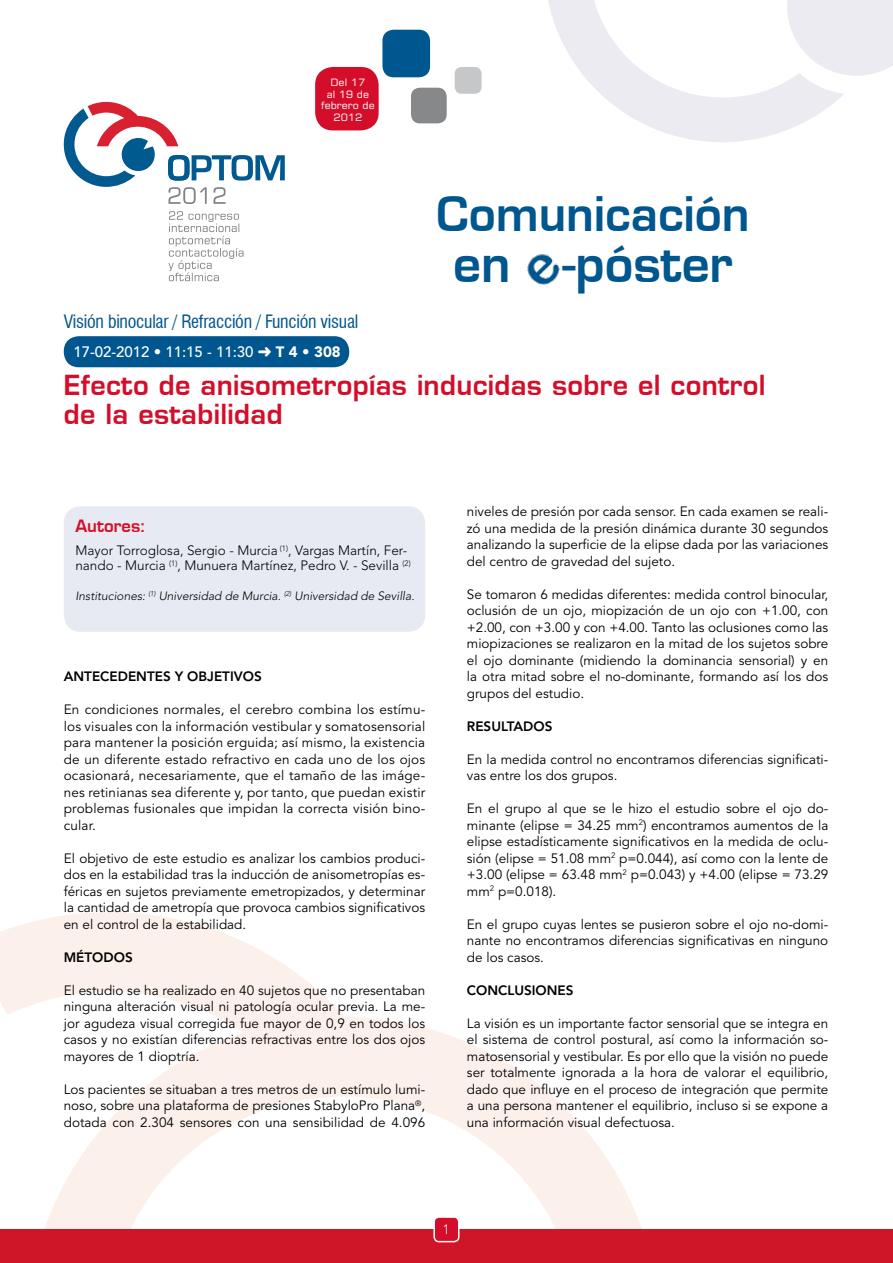
<style>
.page{position:relative;width:893px;height:1263px;background:#fff}
.page>*{position:absolute;margin:0;border:0;box-sizing:border-box;transform-origin:0 0}
.t1{font:49.2px "Square 721 Dm Normal";color:#00568e}
.t2{font:46.5px "Square 721 Dm Normal";color:#00568e}
.t3{font:27px/28.5px "Square 721 Dm Normal";letter-spacing:.01em;color:#d40e2a}
.t4{font:condensed 18px "Swiss 721 BT";letter-spacing:-.015em;color:#00568e}
.t5{font:16.65px "Square 721 Dm Normal";color:#d40e2a}
.t6{font:500 15px "Avenir";color:#fff}
.t7{font:13.5px/16.5px "Avenir";color:#000;text-align:justify}
.t8{font:300 13.5px/15px "Avenir";color:#000}
.t9{font:800 13.5px "Avenir";color:#000}
.t10{font:300 13.5px "Avenir";color:#fff}
.t11{font:italic 300 12px "Avenir";color:#000}
.t12{font:10.2px/11.7px "Square 721";color:#fff;text-align:center;scale:1.05 1}
.s1{font-weight:900}
</style>
<div class="page">
<svg style="left:548px;top:0;width:345px;height:142px"></svg>
<svg style="left:0;top:912px;width:642px;height:317px"></svg>
<div style="left:0;top:1229px;width:893px;height:34px;background:#ce1628"></div>
<svg style="left:64px;top:102px;width:221px;height:102px"></svg>
<svg style="left:168px;top:211px;width:76px;height:70px"></svg>
<div style="left:64px;top:506px;width:361px;height:126px;background:#e7eaf2;border-radius:17px"></div>
<div style="left:64px;top:336px;width:285px;height:31px;background:#00568e;border-radius:15px"></div>
<div style="left:315px;top:67px;width:64px;height:63px;background:#d40e2a;border-radius:18px"></div>
<div style="left:382px;top:30px;width:48px;height:47px;background:#00568e;border-radius:11px"></div>
<div style="left:411px;top:88px;width:36px;height:35px;background:#87888a;border-radius:9px"></div>
<div style="left:455px;top:67px;width:26px;height:27px;background:#c6c7c8;border-radius:7px"></div>
<div style="left:434px;top:1217px;width:25px;height:24px;background:#d40e2a;border-radius:5px"></div>
<div style="left:433px;top:1216px;width:26px;height:26px;border:1px solid #fff;border-radius:5px"></div>
<img style="left:527px;top:254px;width:33px;height:31px">
<p class="t12" style="left:321px;top:76px;width:53px">Del 17<br>al 19 de febrero de<br>2012</p>
<h3 class="t4" style="left:64px;top:311px;width:296px">Visión binocular / Refracción / Función visual</h3>
<p class="t6" style="left:73px;top:343px;width:269px">17-02-2012 • 11:15 - 11:30 ➜ <span class="s1">T 4 • 308</span></p>
<h2 class="t2" style="left:436px;top:185px;width:315px">Comunicación</h2>
<h1 class="t1" style="left:453px;top:233px;width:281px">en -póster</h1>
<h3 class="t3" style="left:64px;top:370px;width:703px">Efecto de anisometropías inducidas sobre el control de la estabilidad</h3>
<p class="t5" style="left:75px;top:515px;width:72px">Autores:</p>
<p class="t8" style="left:75px;top:543px;width:337px">Mayor Torroglosa, Sergio - Murcia <sup>(1)</sup>, Vargas Martín, Fer&shy;nando - Murcia <sup>(1)</sup>, Munuera Martínez, Pedro V. - Sevilla <sup>(2)</sup></p>
<p class="t11" style="left:75px;top:589px;width:340px">Instituciones: <sup>(1)</sup> Universidad de Murcia. <sup>(2)</sup> Universidad de Sevilla.</p>
<p class="t9" style="left:64px;top:668px;width:199px">ANTECEDENTES Y OBJETIVOS</p>
<p class="t7" style="left:64px;top:701px;width:363px">En condiciones normales, el cerebro combina los estímu&shy;los visuales con la información vestibular y somatosensorial para mantener la posición erguida; así mismo, la existencia de un diferente estado refractivo en cada uno de los ojos ocasionará, necesariamente, que el tamaño de las imáge&shy;nes retinianas sea diferente y, por tanto, que puedan existir problemas fusionales que impidan la correcta visión bino&shy;cular.</p>
<p class="t7" style="left:64px;top:850px;width:363px">El objetivo de este estudio es analizar los cambios produci&shy;dos en la estabilidad tras la inducción de anisometropías es&shy;féricas en sujetos previamente emetropizados, y determinar la cantidad de ametropía que provoca cambios significativos en el control de la estabilidad.</p>
<p class="t9" style="left:64px;top:949px;width:70px">MÉTODOS</p>
<p class="t7" style="left:64px;top:982px;width:363px">El estudio se ha realizado en 40 sujetos que no presentaban ninguna alteración visual ni patología ocular previa. La me&shy;jor agudeza visual corregida fue mayor de 0,9 en todos los casos y no existían diferencias refractivas entre los dos ojos mayores de 1 dioptría.</p>
<p class="t7" style="left:64px;top:1081px;width:363px">Los pacientes se situaban a tres metros de un estímulo lumi&shy;noso, sobre una plataforma de presiones StabyloPro Plana<sup>®</sup>, dotada con 2.304 sensores con una sensibilidad de 4.096</p>
<p class="t7" style="left:467px;top:503px;width:363px">niveles de presión por cada sensor. En cada examen se reali&shy;zó una medida de la presión dinámica durante 30 segundos analizando la superficie de la elipse dada por las variaciones del centro de gravedad del sujeto.</p>
<p class="t7" style="left:467px;top:586px;width:363px">Se tomaron 6 medidas diferentes: medida control binocular, oclusión de un ojo, miopización de un ojo con +1.00, con +2.00, con +3.00 y con +4.00. Tanto las oclusiones como las miopizaciones se realizaron en la mitad de los sujetos sobre el ojo dominante (midiendo la dominancia sensorial) y en la otra mitad sobre el no-dominante, formando así los dos grupos del estudio.</p>
<p class="t9" style="left:467px;top:718px;width:87px">RESULTADOS</p>
<p class="t7" style="left:467px;top:751px;width:363px">En la medida control no encontramos diferencias significati&shy;vas entre los dos grupos.</p>
<p class="t7" style="left:467px;top:800px;width:363px">En el grupo al que se le hizo el estudio sobre el ojo do&shy;minante (elipse = 34.25 mm<sup>2</sup>) encontramos aumentos de la elipse estadísticamente significativos en la medida de oclu&shy;sión (elipse = 51.08 mm<sup>2</sup> p=0.044), así como con la lente de +3.00 (elipse = 63.48 mm<sup>2</sup> p=0.043) y +4.00 (elipse = 73.29 mm<sup>2</sup> p=0.018).</p>
<p class="t7" style="left:467px;top:916px;width:363px">En el grupo cuyas lentes se pusieron sobre el ojo no-domi&shy;nante no encontramos diferencias significativas en ninguno de los casos.</p>
<p class="t9" style="left:467px;top:982px;width:108px">CONCLUSIONES</p>
<p class="t7" style="left:467px;top:1015px;width:363px">La visión es un importante factor sensorial que se integra en el sistema de control postural, así como la información so&shy;matosensorial y vestibular. Es por ello que la visión no puede ser totalmente ignorada a la hora de valorar el equilibrio, dado que influye en el proceso de integración que permite a una persona mantener el equilibrio, incluso si se expone a una información visual defectuosa.</p>
<p class="t10" style="left:443px;top:1222px;width:9px">1</p>
</div>
